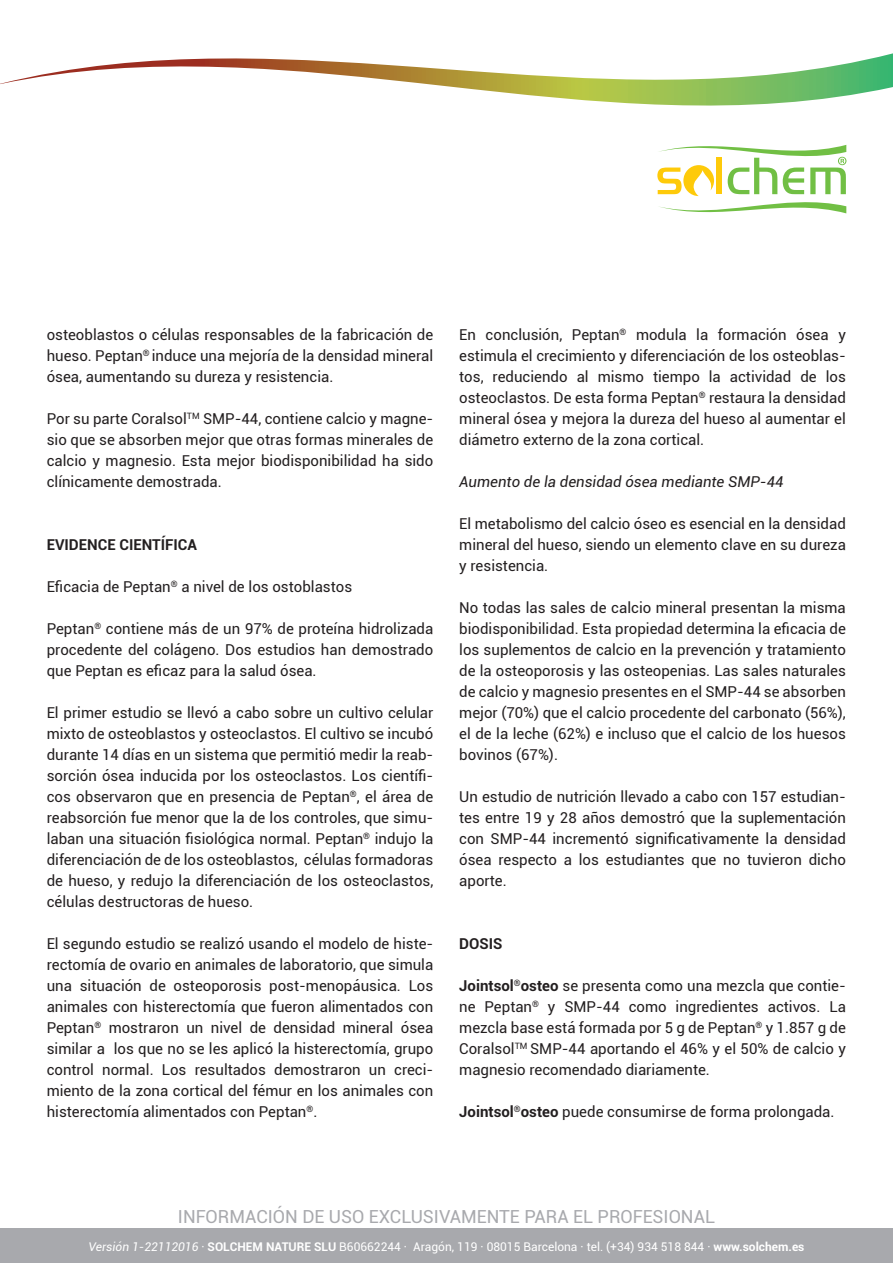
<style>
.page{position:relative;width:893px;height:1263px;background:#fff}
.page>*{position:absolute;margin:0;border:0;box-sizing:border-box;transform-origin:0 0}
.t1{font:18px "Roboto";color:#a8a9ad}
.t2{font:15px/21px "Roboto";color:#231f20;text-align:justify}
.t3{font:italic 15px "Roboto";color:#231f20}
.t4{font:700 15px "Roboto";color:#231f20}
.t5{font:12px "Roboto";color:#fff}
.s1{font-weight:700}
.s2{font-style:italic}
</style>
<div class="page">
<svg style="left:657px;top:145px;width:189px;height:69px"></svg>
<div style="left:0;top:1229px;width:893px;height:34px;background:#a8a9ad"></div>
<svg style="left:0;top:53px;width:893px;height:53px"></svg>
<p class="t2" style="left:47px;top:324px;width:388px">osteoblastos o células responsables de la fabricación de hueso. Peptan<sup>®</sup> induce una mejoría de la densidad mineral ósea, aumentando su dureza y resistencia.</p>
<p class="t2" style="left:47px;top:408px;width:388px">Por su parte Coralsol<sup>TM</sup> SMP-44, contiene calcio y magne&shy;sio que se absorben mejor que otras formas minerales de calcio y magnesio. Esta mejor biodisponibilidad ha sido clínicamente demostrada.</p>
<p class="t4" style="left:47px;top:534px;width:152px">EVIDENCE CIENTÍFICA</p>
<p class="t2" style="left:47px;top:576px;width:307px">Eficacia de Peptan<sup>®</sup> a nivel de los ostoblastos</p>
<p class="t2" style="left:47px;top:618px;width:388px">Peptan<sup>®</sup> contiene más de un 97% de proteína hidrolizada procedente del colágeno. Dos estudios han demostrado que Peptan es eficaz para la salud ósea.</p>
<p class="t2" style="left:47px;top:702px;width:388px">El primer estudio se llevó a cabo sobre un cultivo celular mixto de osteoblastos y osteoclastos. El cultivo se incubó durante 14 días en un sistema que permitió medir la reab&shy;sorción ósea inducida por los osteoclastos. Los científi&shy;cos observaron que en presencia de Peptan<sup>®</sup>, el área de reabsorción fue menor que la de los controles, que simu&shy;laban una situación fisiológica normal. Peptan<sup>®</sup> indujo la diferenciación de de los osteoblastos, células formadoras de hueso, y redujo la diferenciación de los osteoclastos, células destructoras de hueso.</p>
<p class="t2" style="left:47px;top:933px;width:388px">El segundo estudio se realizó usando el modelo de histe&shy;rectomía de ovario en animales de laboratorio, que simula una situación de osteoporosis post-menopáusica. Los animales con histerectomía que fueron alimentados con Peptan<sup>®</sup> mostraron un nivel de densidad mineral ósea similar a los que no se les aplicó la histerectomía, grupo control normal. Los resultados demostraron un creci&shy;miento de la zona cortical del fémur en los animales con histerectomía alimentados con Peptan<sup>®</sup>.</p>
<p class="t2" style="left:459px;top:324px;width:388px">En conclusión, Peptan<sup>®</sup> modula la formación ósea y estimula el crecimiento y diferenciación de los osteoblas&shy;tos, reduciendo al mismo tiempo la actividad de los osteoclastos. De esta forma Peptan<sup>®</sup> restaura la densidad mineral ósea y mejora la dureza del hueso al aumentar el diámetro externo de la zona cortical.</p>
<p class="t3" style="left:459px;top:471px;width:326px">Aumento de la densidad ósea mediante SMP-44</p>
<p class="t2" style="left:459px;top:513px;width:388px">El metabolismo del calcio óseo es esencial en la densidad mineral del hueso, siendo un elemento clave en su dureza y resistencia.</p>
<p class="t2" style="left:459px;top:597px;width:388px">No todas las sales de calcio mineral presentan la misma biodisponibilidad. Esta propiedad determina la eficacia de los suplementos de calcio en la prevención y tratamiento de la osteoporosis y las osteopenias. Las sales naturales de calcio y magnesio presentes en el SMP-44 se absorben mejor (70%) que el calcio procedente del carbonato (56%), el de la leche (62%) e incluso que el calcio de los huesos bovinos (67%).</p>
<p class="t2" style="left:459px;top:786px;width:388px">Un estudio de nutrición llevado a cabo con 157 estudian&shy;tes entre 19 y 28 años demostró que la suplementación con SMP-44 incrementó significativamente la densidad ósea respecto a los estudiantes que no tuvieron dicho aporte.</p>
<p class="t4" style="left:459px;top:933px;width:45px">DOSIS</p>
<p class="t2" style="left:459px;top:975px;width:388px"><span class="s1">Jointsol</span><sup>®</sup><span class="s1">osteo</span> se presenta como una mezcla que contie&shy;ne Peptan<sup>®</sup> y SMP-44 como ingredientes activos. La mezcla base está formada por 5 g de Peptan<sup>®</sup> y 1.857 g de Coralsol<sup>TM</sup> SMP-44 aportando el 46% y el 50% de calcio y magnesio recomendado diariamente.</p>
<p class="t2" style="left:459px;top:1101px;width:377px"><span class="s1">Jointsol</span><sup>®</sup><span class="s1">osteo</span> puede consumirse de forma prolongada.</p>
<p class="t1" style="left:178px;top:1204px;width:539px">INFORMACIÓN DE USO EXCLUSIVAMENTE PARA EL PROFESIONAL</p>
<p class="t5" style="left:88px;top:1238px;width:717px"><span class="s2">Versión 1-22112016</span> · <span class="s1">SOLCHEM NATURE SLU</span> B60662244 · Aragón, 119 · 08015 Barcelona · tel. (+34) 934 518 844 · <span class="s1">www.solchem.es</span></p>
</div>
